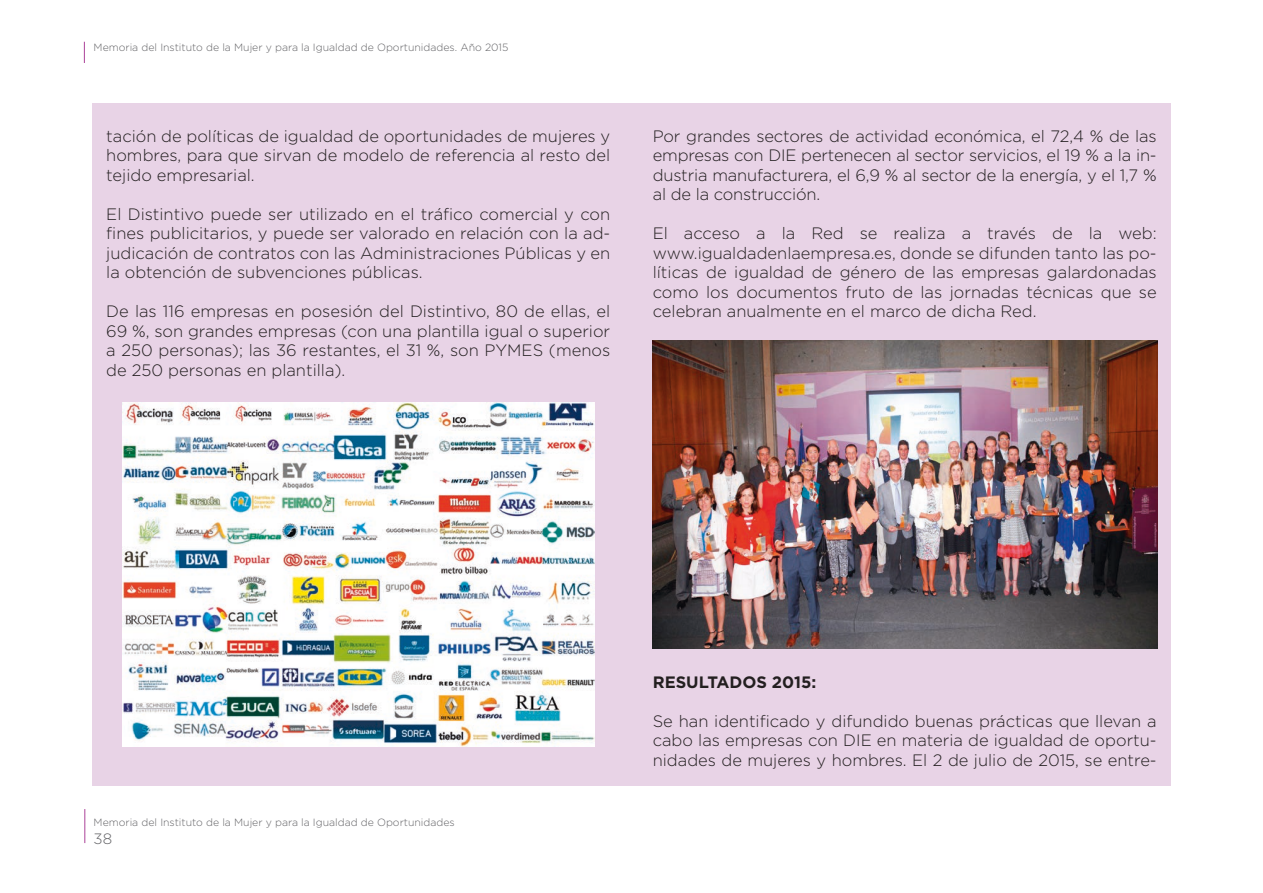
<style>
.page{position:relative;width:1263px;height:893px;background:#fff}
.page>*{position:absolute;margin:0;border:0;box-sizing:border-box;transform-origin:0 0}
.GENERAL-PARRAFO-1{font:16.5px/19.5px "Gotham Light 17";color:#231f20;text-align:justify}
.GENERAL-PARRAFO-1-2{font:700 16.5px "Gotham";color:#231f20}
.t1{font:15px "Gotham Light 17";color:#636366}
.t2{font:10.5px "Gotham Light 26";color:#636366}
.t3{font:10.5px "Gotham Light 17";color:#636366}
</style>
<div class="page">
<hr style="left:85px;top:809px;width:1px;height:34px;background:#ab4298">
<svg style="left:84px;top:42px;width:1px;height:21px"></svg>
<div style="left:92px;top:103px;width:1078px;height:682px;background:#e8d3e6"></div>
<img style="left:122px;top:403px;width:472px;height:343px">
<img style="left:653px;top:340px;width:504px;height:309px">
<p class="t2" style="left:94px;top:41px;width:416px">Memoria del Instituto de la Mujer y para la Igualdad de Oportunidades. Año 2015</p>
<p class="GENERAL-PARRAFO-1" style="left:106px;top:126px;width:505px">tación de políticas de igualdad de oportunidades de mujeres y hombres, para que sirvan de modelo de referencia al resto del tejido empresarial.</p>
<p class="GENERAL-PARRAFO-1" style="left:106px;top:204px;width:505px">El Distintivo puede ser utilizado en el tráfico comercial y con fines publicitarios, y puede ser valorado en relación con la ad&shy;judicación de contratos con las Administraciones Públicas y en la obtención de subvenciones públicas.</p>
<p class="GENERAL-PARRAFO-1" style="left:106px;top:301px;width:505px">De las 116 empresas en posesión del Distintivo, 80 de ellas, el 69 %, son grandes empresas (con una plantilla igual o superior a 250 personas); las 36 restantes, el 31 %, son PYMES (menos de 250 personas en plantilla).</p>
<p class="GENERAL-PARRAFO-1" style="left:653px;top:126px;width:505px">Por grandes sectores de actividad económica, el 72,4 % de las empresas con DIE pertenecen al sector servicios, el 19 % a la in&shy;dustria manufacturera, el 6,9 % al sector de la energía, y el 1,7 % al de la construcción.</p>
<p class="GENERAL-PARRAFO-1" style="left:653px;top:223px;width:505px">El acceso a la Red se realiza a través de la web: www.igualdadenlaempresa.es, donde se difunden tanto las po&shy;líticas de igualdad de género de las empresas galardonadas como los documentos fruto de las jornadas técnicas que se celebran anualmente en el marco de dicha Red.</p>
<p class="t3" style="left:94px;top:815px;width:363px">Memoria del Instituto de la Mujer y para la Igualdad de Oportunidades</p>
<p class="t1" style="left:94px;top:829px;width:20px">38</p>
<p class="GENERAL-PARRAFO-1-2" style="left:653px;top:671px;width:165px">RESULTADOS 2015:</p>
<p class="GENERAL-PARRAFO-1" style="left:653px;top:711px;width:505px">Se han identificado y difundido buenas prácticas que llevan a cabo las empresas con DIE en materia de igualdad de oportu&shy;nidades de mujeres y hombres. El 2 de julio de 2015, se entre-</p>
</div>
